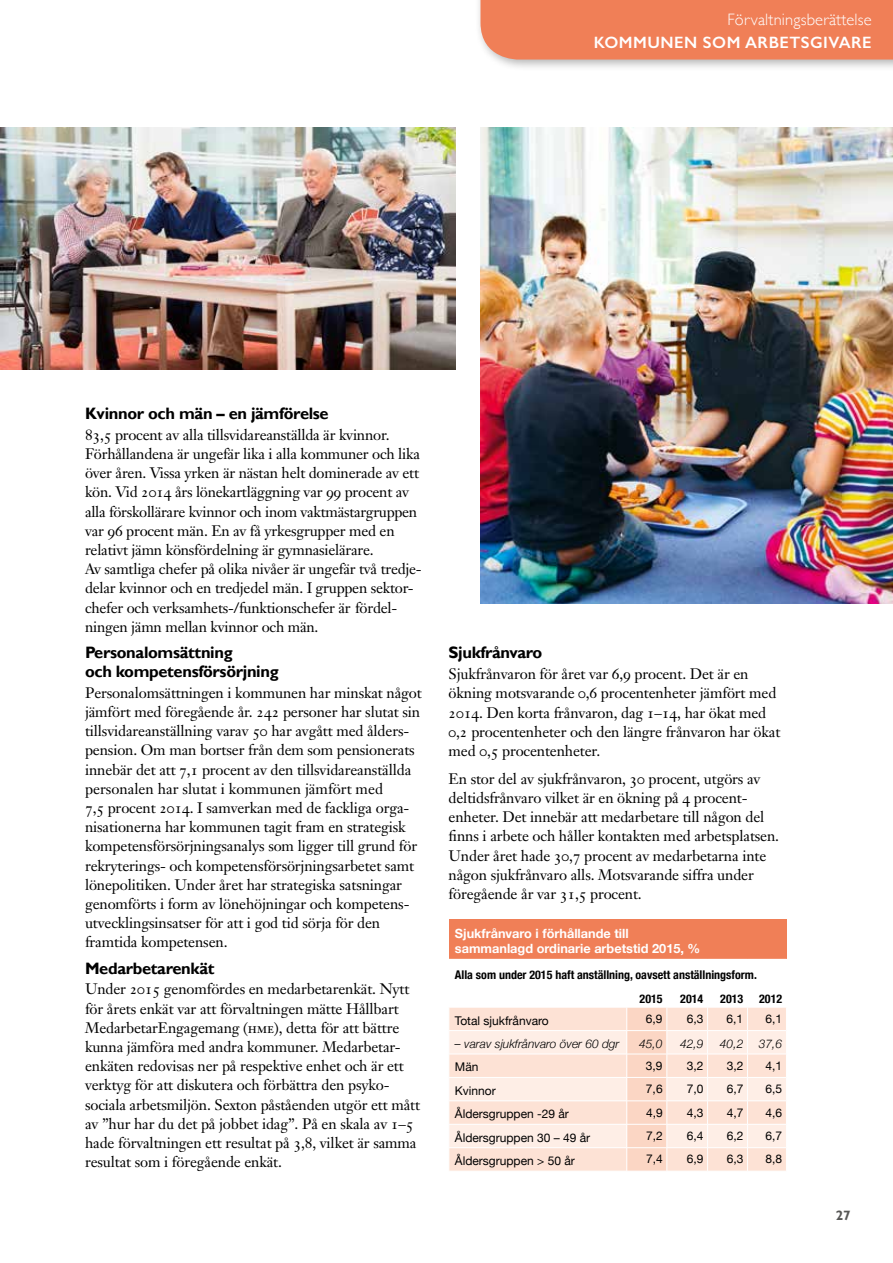
<style>
.page{position:relative;width:893px;height:1263px;background:#fff}
.page>*{position:absolute;margin:0;border:0;box-sizing:border-box;transform-origin:0 0}
.t1{font:700 16.5px/19.2px "Gill Sans";letter-spacing:-.02em;color:#000}
.t2{font:600 16.5px "Gill Sans";letter-spacing:.03em;color:#fff}
.t3{font:300 16.5px "Gill Sans";letter-spacing:.01em;color:#fff}
.t4{font:15px/19.2px "Janson Text";letter-spacing:-.01em;color:#000}
.t5{font:700 13.5px "Gill Sans";color:#575756}
.t6{font:700 12.75px/15.3px "Helvetica Neue";color:#fff}
.t7{font:12px "Helvetica Neue";color:#000}
.t8{font:700 condensed 12px/23.5px "Helvetica Neue";color:#000}
.t9{font:italic 300 12px "Helvetica Neue";color:#000}
.s1{font-family:"Janson Text Roman SC"}
</style>
<div class="page">
<div style="left:449px;top:919px;width:337px;height:40px;background:#f07f57"></div>
<svg style="left:449px;top:1007px;width:337px;height:164px;background:#fde6db"></svg>
<div style="left:475px;top:0;width:418px;height:72px;background:#000;opacity:.3"></div>
<div style="left:480px;top:0;width:413px;height:60px;background:#f07f57"></div>
<img style="left:480px;top:128px;width:413px;height:476px">
<img style="left:0;top:128px;width:455px;height:242px">
<p class="t3" style="left:727px;top:6px;width:146px">Förvaltningsberättelse</p>
<p class="t2" style="left:594px;top:33px;width:279px">KOMMUNEN SOM ARBETSGIVARE</p>
<p class="t1" style="left:85px;top:404px;width:245px">Kvinnor och män – en jämförelse</p>
<p class="t4" style="left:85px;top:425px;width:338px"><span class="s1">83,5</span> procent av alla tillsvidareanställda är kvinnor.<br>Förhållandena är ungefär lika i alla kommuner och lika över åren. Vissa yrken är nästan helt dominerade av ett kön. Vid <span class="s1">2014</span> års lönekartläggning var <span class="s1">99</span> procent av alla förskollärare kvinnor och inom vaktmästargruppen var <span class="s1">96</span> procent män. En av få yrkesgrupper med en relativt jämn könsfördelning är gymnasielärare.<br>Av samtliga chefer på olika nivåer är ungefär två tredje&shy;delar kvinnor och en tredjedel män. I gruppen sektor&shy;chefer och verksamhets-/funktionschefer är fördel&shy;ningen jämn mellan kvinnor och män.</p>
<p class="t1" style="left:85px;top:643px;width:195px">Personalomsättning<br>och kompetensförsörjning</p>
<p class="t4" style="left:85px;top:683px;width:338px">Personalomsättningen i kommunen har minskat något jämfört med föregående år. <span class="s1">242</span> personer har slutat sin tillsvidareanställning varav <span class="s1">50</span> har avgått med ålders&shy;pension. Om man bortser från dem som pensionerats innebär det att <span class="s1">7,1</span> procent av den tillsvidareanställda personalen har slutat i kommunen jämfört med<br><span class="s1">7,5</span> procent <span class="s1">2014</span>. I samverkan med de fackliga orga&shy;nisationerna har kommunen tagit fram en strategisk kompetensförsörjningsanalys som ligger till grund för rekryterings- och kompetensförsörjningsarbetet samt lönepolitiken. Under året har strategiska satsningar genomförts i form av lönehöjningar och kompetens&shy;utvecklingsinsatser för att i god tid sörja för den framtida kompetensen.</p>
<p class="t1" style="left:85px;top:959px;width:131px">Medarbetarenkät</p>
<p class="t4" style="left:85px;top:979px;width:337px">Under <span class="s1">2015</span> genomfördes en medarbetarenkät. Nytt för årets enkät var att förvaltningen mätte Hållbart MedarbetarEngagemang (<span class="s1">hme</span>), detta för att bättre kunna jämföra med andra kommuner. Medarbetar&shy;enkäten redovisas ner på respektive enhet och är ett verktyg för att diskutera och förbättra den psyko&shy;sociala arbetsmiljön. Sexton påståenden utgör ett mått av ”hur har du det på jobbet idag”. På en skala av <span class="s1">1–5 </span>hade förvaltningen ett resultat på <span class="s1">3,8</span>, vilket är samma resultat som i föregående enkät.</p>
<p class="t1" style="left:449px;top:644px;width:95px">Sjukfrånvaro</p>
<p class="t4" style="left:449px;top:664px;width:333px">Sjukfrånvaron för året var <span class="s1">6,9</span> procent. Det är en ökning motsvarande <span class="s1">0,6</span> procentenheter jämfört med <span class="s1">2014</span>. Den korta frånvaron, dag <span class="s1">1–14</span>, har ökat med <span class="s1">0,2</span> procentenheter och den längre frånvaron har ökat med <span class="s1">0,5</span> procentenheter.</p>
<p class="t4" style="left:449px;top:769px;width:332px">En stor del av sjukfrånvaron, <span class="s1">30</span> procent, utgörs av deltidsfrånvaro vilket är en ökning på <span class="s1">4</span> procent&shy;enheter. Det innebär att medarbetare till någon del finns i arbete och håller kontakten med arbetsplatsen.<br>Under året hade <span class="s1">30,7</span> procent av medarbetarna inte någon sjukfrånvaro alls. Motsvarande siffra under föregående år var <span class="s1">31,5</span> procent.</p>
<p class="t6" style="left:455px;top:926px;width:247px">Sjukfrånvaro i förhållande till sammanlagd ordinarie arbetstid 2015, %</p>
<p class="t8" style="left:640px;top:962px;width:119px;text-indent:-185px">Alla som under 2015 haft anställning, oavsett anställningsform.<br>2015</p>
<p class="t8" style="left:680px;top:986px;width:25px">2014</p>
<p class="t8" style="left:720px;top:986px;width:25px">2013</p>
<p class="t8" style="left:759px;top:986px;width:25px">2012</p>
<p class="t7" style="left:455px;top:1012px;width:96px">Total sjukfrånvaro</p>
<p class="t7" style="left:646px;top:1010px;width:18px">6,9</p>
<p class="t7" style="left:687px;top:1010px;width:18px">6,3</p>
<p class="t7" style="left:727px;top:1010px;width:18px">6,1</p>
<p class="t7" style="left:765px;top:1010px;width:18px">6,1</p>
<p class="t9" style="left:455px;top:1034px;width:166px">– varav sjukfrånvaro över 60 dgr</p>
<p class="t9" style="left:639px;top:1034px;width:25px">45,0</p>
<p class="t9" style="left:680px;top:1034px;width:25px">42,9</p>
<p class="t9" style="left:720px;top:1034px;width:25px">40,2</p>
<p class="t9" style="left:759px;top:1034px;width:25px">37,6</p>
<p class="t7" style="left:455px;top:1058px;width:25px">Män</p>
<p class="t7" style="left:646px;top:1057px;width:18px">3,9</p>
<p class="t7" style="left:687px;top:1057px;width:18px">3,2</p>
<p class="t7" style="left:727px;top:1057px;width:18px">3,2</p>
<p class="t7" style="left:765px;top:1057px;width:18px">4,1</p>
<p class="t7" style="left:455px;top:1082px;width:42px">Kvinnor</p>
<p class="t7" style="left:646px;top:1080px;width:18px">7,6</p>
<p class="t7" style="left:687px;top:1080px;width:18px">7,0</p>
<p class="t7" style="left:727px;top:1080px;width:18px">6,7</p>
<p class="t7" style="left:766px;top:1080px;width:18px">6,5</p>
<p class="t7" style="left:455px;top:1105px;width:116px">Åldersgruppen -29 år</p>
<p class="t7" style="left:646px;top:1103px;width:18px">4,9</p>
<p class="t7" style="left:687px;top:1103px;width:18px">4,3</p>
<p class="t7" style="left:727px;top:1103px;width:18px">4,7</p>
<p class="t7" style="left:766px;top:1103px;width:18px">4,6</p>
<p class="t7" style="left:455px;top:1129px;width:137px">Åldersgruppen 30 – 49 år</p>
<p class="t7" style="left:646px;top:1127px;width:18px">7,2</p>
<p class="t7" style="left:687px;top:1127px;width:18px">6,4</p>
<p class="t7" style="left:727px;top:1127px;width:18px">6,2</p>
<p class="t7" style="left:766px;top:1127px;width:18px">6,7</p>
<p class="t7" style="left:455px;top:1152px;width:121px">Åldersgruppen &gt; 50 år</p>
<p class="t7" style="left:646px;top:1150px;width:18px">7,4</p>
<p class="t7" style="left:687px;top:1150px;width:18px">6,9</p>
<p class="t7" style="left:727px;top:1150px;width:18px">6,3</p>
<p class="t7" style="left:766px;top:1150px;width:18px">8,8</p>
<p class="t5" style="left:836px;top:1207px;width:16px">27</p>
</div>
